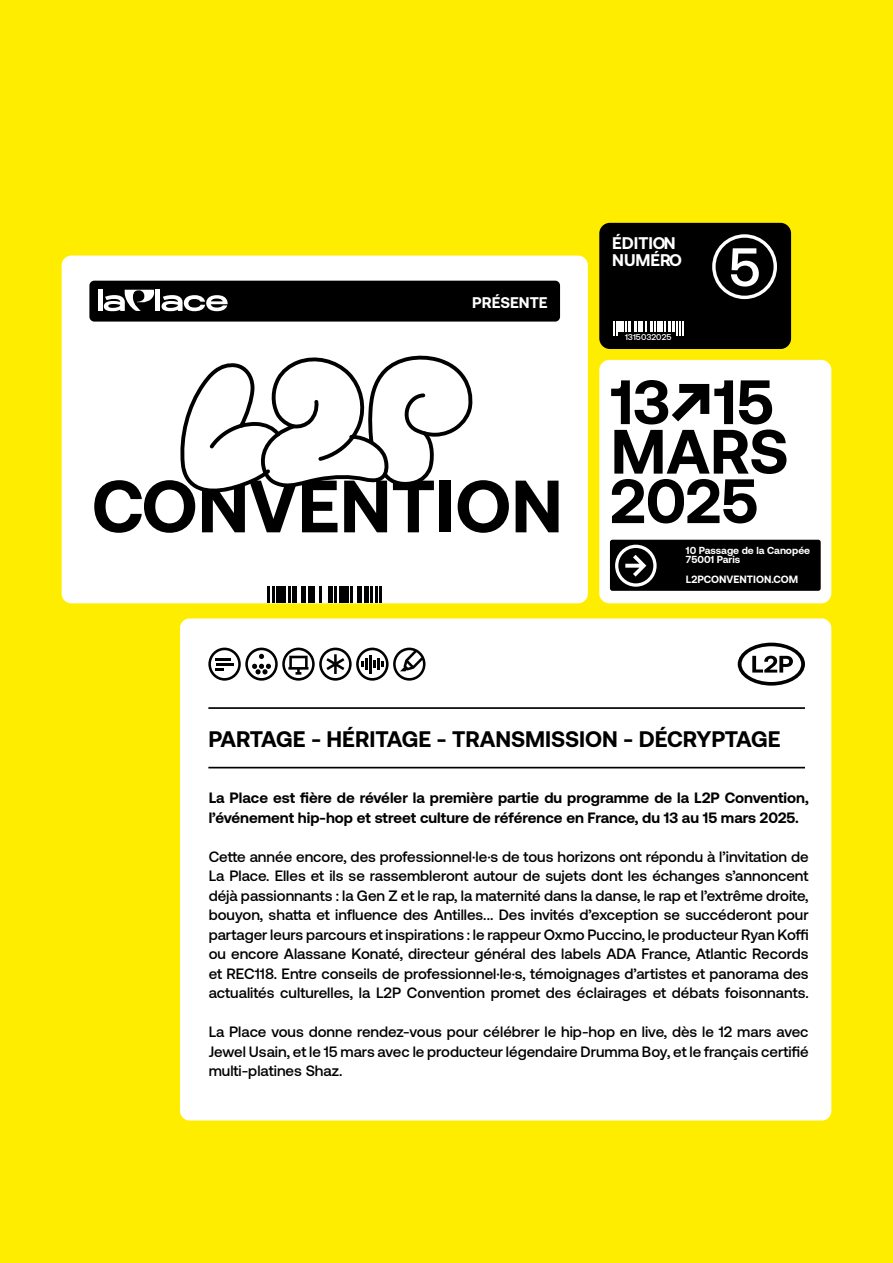
<style>
.page{position:relative;width:893px;height:1263px;background:#ffed00}
.page>*{position:absolute;margin:0;border:0;box-sizing:border-box;transform-origin:0 0}
.t1{font:700 73.8px "Aeonik";color:#000}
.t2{font:700 62.4px/49.5px "Aeonik";color:#000}
.t3{font:500 54.3px "Aeonik";color:#fff}
.t4{font:700 22.5px "Aeonik";color:#000}
.t5{font:700 16.8px/16.2px "Aeonik";color:#fff}
.t6{font:700 15.45px "Aeonik";color:#fff}
.t7{font:500 15px/19.5px "Aeonik";color:#000;text-align:justify}
.t8{font:700 15px/19.5px "Aeonik";color:#000}
.t9{font:700 10.5px "Aeonik";color:#fff}
.t10{font:700 10.2px/9px "Aeonik";color:#fff}
.t11{font:500 8.4px "Aeonik";color:#fff}
</style>
<div class="page">
<div style="left:599px;top:360px;width:232px;height:243px;background:#fff;border-radius:10px"></div>
<div style="left:610px;top:540px;width:211px;height:51px;background:#000;border-radius:2px"></div>
<svg style="left:615px;top:545px;width:42px;height:42px"></svg>
<div style="left:599px;top:223px;width:192px;height:126px;background:#000;border-radius:11px"></div>
<div style="left:712px;top:234px;width:65px;height:65px;border:3px solid #fff;border-radius:50%"></div>
<svg style="left:613px;top:321px;width:4px;height:14px"></svg>
<svg style="left:645px;top:321px;width:11px;height:10px"></svg>
<svg style="left:664px;top:321px;width:19px;height:14px"></svg>
<svg style="left:626px;top:321px;width:10px;height:10px"></svg>
<hr style="left:638px;top:321px;width:4px;height:10px;background:#fff">
<div style="left:619px;top:321px;width:5px;height:10px;background:#fff"></div>
<div style="left:657px;top:321px;width:6px;height:10px;background:#fff"></div>
<div style="left:62px;top:256px;width:526px;height:347px;background:#fff;border-radius:10px"></div>
<svg style="left:268px;top:586px;width:6px;height:17px"></svg>
<svg style="left:288px;top:586px;width:2px;height:17px"></svg>
<svg style="left:319px;top:586px;width:2px;height:17px"></svg>
<svg style="left:335px;top:586px;width:2px;height:17px"></svg>
<hr style="left:350px;top:586px;width:3px;height:17px;background:#000">
<svg style="left:371px;top:586px;width:6px;height:17px"></svg>
<hr style="left:379px;top:586px;width:3px;height:17px;background:#000">
<div style="left:292px;top:586px;width:5px;height:17px;background:#000"></div>
<div style="left:328px;top:586px;width:5px;height:17px;background:#000"></div>
<div style="left:357px;top:586px;width:5px;height:17px;background:#000"></div>
<hr style="left:364px;top:586px;width:4px;height:17px;background:#000">
<div style="left:301px;top:586px;width:5px;height:17px;background:#000"></div>
<div style="left:308px;top:586px;width:7px;height:17px;background:#000"></div>
<div style="left:277px;top:586px;width:9px;height:17px;background:#000"></div>
<div style="left:339px;top:586px;width:9px;height:17px;background:#000"></div>
<svg style="left:180px;top:355px;width:293px;height:138px"></svg>
<div style="left:89px;top:281px;width:471px;height:41px;background:#000;border-radius:5px"></div>
<svg style="left:104px;top:290px;width:50px;height:21px"></svg>
<svg style="left:162px;top:295px;width:66px;height:16px"></svg>
<div style="left:98px;top:290px;width:5px;height:21px;background:#fff"></div>
<hr style="left:156px;top:290px;width:4px;height:21px;background:#fff">
<div style="left:180px;top:618px;width:651px;height:502px;background:#fff;border-radius:10px"></div>
<svg style="left:208px;top:648px;width:217px;height:33px"></svg>
<hr style="left:208px;top:767px;width:597px;height:1px;background:#000">
<hr style="left:208px;top:707px;width:597px;height:2px;background:#000">
<svg style="left:738px;top:643px;width:67px;height:43px"></svg>
<p class="t6" style="left:472px;top:293px;width:77px">PRÉSENTE</p>
<h1 class="t1" style="left:92px;top:465px;width:472px">CONVENTION</h1>
<p class="t5" style="left:612px;top:235px;width:71px">ÉDITION<br>NUMÉRO</p>
<p class="t11" style="left:625px;top:332px;width:48px">1315032025</p>
<h3 class="t3" style="left:728px;top:237px;width:34px">5</h3>
<h2 class="t2" style="left:611px;top:377px;width:179px">13↗15<br>MARS<br>2025</h2>
<p class="t10" style="left:686px;top:546px;width:126px">10 Passage de la Canopée<br>75001 Paris</p>
<p class="t9" style="left:686px;top:573px;width:114px">L2PCONVENTION.COM</p>
<h3 class="t4" style="left:208px;top:727px;width:574px">PARTAGE - HÉRITAGE - TRANSMISSION - DÉCRYPTAGE</h3>
<p class="t8" style="left:209px;top:788px;width:601px">La Place est fière de révéler la première partie du programme de la L2P Convention, l’événement hip-hop et street culture de référence en France, du 13 au 15 mars 2025.</p>
<p class="t7" style="left:209px;top:847px;width:602px">Cette année encore, des professionnel·le·s de tous horizons ont répondu à l’invitation de La Place. Elles et ils se rassembleront autour de sujets dont les échanges s’annoncent déjà passionnants : la Gen Z et le rap, la maternité dans la danse, le rap et l’extrême droite, bouyon, shatta et influence des Antilles... Des invités d’exception se succéderont pour partager leurs parcours et inspirations : le rappeur Oxmo Puccino, le producteur Ryan Koffi ou encore Alassane Konaté, directeur général des labels ADA France, Atlantic Records et REC118. Entre conseils de professionnel·le·s, témoignages d’artistes et panorama des actualités culturelles, la L2P Convention promet des éclairages et débats foisonnants.</p>
<p class="t7" style="left:209px;top:1022px;width:601px">La Place vous donne rendez-vous pour célébrer le hip-hop en live, dès le 12 mars avec Jewel Usain, et le 15 mars avec le producteur légendaire Drumma Boy, et le français certifié multi-platines Shaz.</p>
</div>
